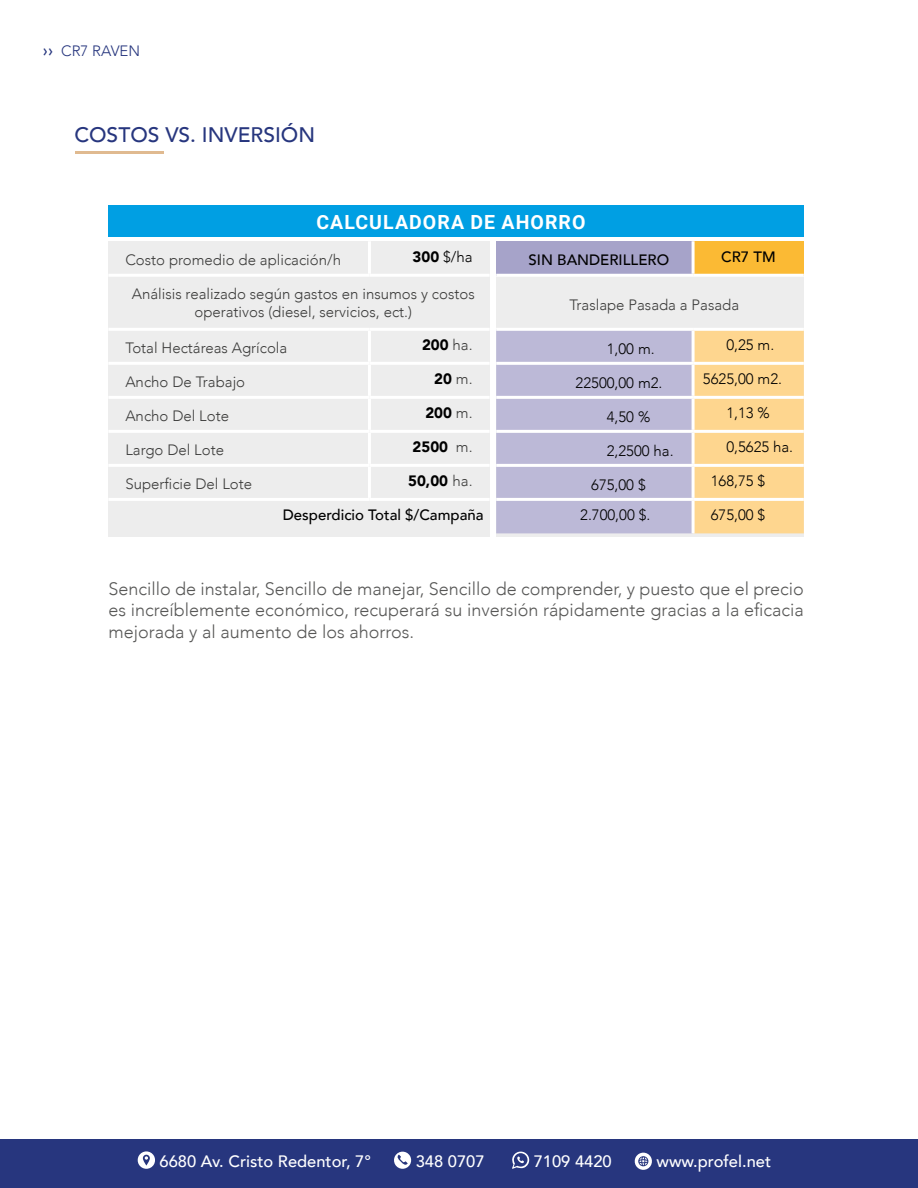
<style>
.page{position:relative;width:918px;height:1188px;background:#fff}
.page>*{position:absolute;margin:0;border:0;box-sizing:border-box;transform-origin:0 0}
.t1{font:500 21px "Avenir";color:#27367e}
.t2{font:700 19.5px "Roboto";letter-spacing:.055em;color:#fff}
.t3{font:300 18px/21.6px "Avenir";color:#575756;text-align:justify}
.t4{font:500 16.5px "Avenir";color:#fff}
.t5{font:300 15px/18px "Avenir";color:#3c3c3b;text-align:center}
.t6{font:300 15px "Avenir";color:#000}
.t7{font:500 15px "Avenir";color:#000}
.t8{font:900 15px "Avenir";color:#000}
.t9{font:300 15px "Avenir";color:#27367e}
.s1{font-weight:500;font-size:16.5px}
.s2{font-weight:900}
.s3{font-weight:300;color:#3c3c3b}
</style>
<div class="page">
<div style="left:0;top:1139px;width:918px;height:49px;background:#27367e"></div>
<svg style="left:137px;top:1151px;width:18px;height:18px"></svg>
<svg style="left:394px;top:1152px;width:18px;height:17px"></svg>
<svg style="left:512px;top:1151px;width:17px;height:18px"></svg>
<svg style="left:634px;top:1153px;width:18px;height:17px"></svg>
<hr style="left:75px;top:151px;width:89px;height:2px;background:#e0ba90">
<div style="left:108px;top:205px;width:696px;height:32px;background:#009fe3"></div>
<div style="left:108px;top:241px;width:382px;height:296px;background:#ededed"></div>
<hr style="left:368px;top:241px;width:3px;height:33px;background:#fff">
<hr style="left:108px;top:274px;width:261px;height:3px;background:#fff">
<hr style="left:369px;top:274px;width:121px;height:3px;background:#fff">
<hr style="left:108px;top:328px;width:261px;height:3px;background:#fff">
<hr style="left:369px;top:328px;width:121px;height:3px;background:#fff">
<hr style="left:368px;top:331px;width:3px;height:31px;background:#fff">
<hr style="left:108px;top:362px;width:261px;height:3px;background:#fff">
<hr style="left:369px;top:362px;width:121px;height:3px;background:#fff">
<hr style="left:368px;top:365px;width:3px;height:31px;background:#fff">
<hr style="left:108px;top:396px;width:261px;height:3px;background:#fff">
<hr style="left:369px;top:396px;width:121px;height:3px;background:#fff">
<hr style="left:368px;top:399px;width:3px;height:31px;background:#fff">
<hr style="left:108px;top:430px;width:261px;height:3px;background:#fff">
<hr style="left:369px;top:430px;width:121px;height:3px;background:#fff">
<hr style="left:368px;top:433px;width:3px;height:31px;background:#fff">
<hr style="left:108px;top:464px;width:261px;height:3px;background:#fff">
<hr style="left:369px;top:464px;width:121px;height:3px;background:#fff">
<hr style="left:368px;top:467px;width:3px;height:31px;background:#fff">
<hr style="left:108px;top:498px;width:261px;height:3px;background:#fff">
<hr style="left:369px;top:498px;width:121px;height:3px;background:#fff">
<div style="left:496px;top:241px;width:308px;height:296px;background:#ededed"></div>
<div style="left:496px;top:241px;width:197px;height:34px;background:#a6a3c9"></div>
<div style="left:693px;top:241px;width:111px;height:34px;background:#fbba34"></div>
<svg style="left:496px;top:331px;width:308px;height:202px"></svg>
<hr style="left:692px;top:241px;width:3px;height:33px;background:#fff">
<hr style="left:496px;top:274px;width:197px;height:3px;background:#fff">
<hr style="left:693px;top:274px;width:111px;height:3px;background:#fff">
<hr style="left:496px;top:328px;width:197px;height:3px;background:#fff">
<hr style="left:693px;top:328px;width:111px;height:3px;background:#fff">
<hr style="left:692px;top:331px;width:3px;height:31px;background:#fff">
<hr style="left:496px;top:362px;width:197px;height:3px;background:#fff">
<hr style="left:693px;top:362px;width:111px;height:3px;background:#fff">
<hr style="left:692px;top:365px;width:3px;height:31px;background:#fff">
<hr style="left:496px;top:396px;width:197px;height:3px;background:#fff">
<hr style="left:693px;top:396px;width:111px;height:3px;background:#fff">
<hr style="left:692px;top:399px;width:3px;height:31px;background:#fff">
<hr style="left:496px;top:430px;width:197px;height:3px;background:#fff">
<hr style="left:693px;top:430px;width:111px;height:3px;background:#fff">
<hr style="left:692px;top:433px;width:3px;height:31px;background:#fff">
<hr style="left:496px;top:464px;width:197px;height:3px;background:#fff">
<hr style="left:693px;top:464px;width:111px;height:3px;background:#fff">
<hr style="left:692px;top:467px;width:3px;height:31px;background:#fff">
<hr style="left:496px;top:498px;width:197px;height:3px;background:#fff">
<hr style="left:693px;top:498px;width:111px;height:3px;background:#fff">
<hr style="left:692px;top:501px;width:3px;height:32px;background:#fff">
<p class="t9" style="left:43px;top:42px;width:99px"><span class="s1">››</span> CR7 RAVEN</p>
<h1 class="t1" style="left:74px;top:116px;width:242px">COSTOS VS. INVERSIÓN</h1>
<h2 class="t2" style="left:316px;top:208px;width:271px">CALCULADORA DE AHORRO</h2>
<p class="t5" style="left:125px;top:251px;width:217px">Costo promedio de aplicación/h</p>
<p class="t6" style="left:413px;top:248px;width:62px"><span class="s2">300</span> $/ha</p>
<p class="t5" style="left:132px;top:285px;width:345px">Análisis realizado según gastos en insumos y costos operativos (diesel, servicios, ect.)</p>
<p class="t5" style="left:125px;top:339px;width:163px">Total Hectáreas Agrícola</p>
<p class="t8" style="left:422px;top:332px;width:52px">200 <span class="s3">ha.</span></p>
<p class="t5" style="left:125px;top:373px;width:121px">Ancho De Trabajo</p>
<p class="t8" style="left:434px;top:366px;width:40px">20 <span class="s3">m.</span></p>
<p class="t5" style="left:125px;top:407px;width:105px">Ancho Del Lote</p>
<p class="t8" style="left:425px;top:400px;width:49px">200 <span class="s3">m.</span></p>
<p class="t5" style="left:125px;top:441px;width:100px">Largo Del Lote</p>
<p class="t8" style="left:413px;top:434px;width:62px">2500 <span class="s3">m.</span></p>
<p class="t5" style="left:125px;top:475px;width:128px">Superficie Del Lote</p>
<p class="t8" style="left:408px;top:468px;width:66px">50,00 <span class="s3">ha.</span></p>
<p class="t7" style="left:283px;top:502px;width:202px">Desperdicio Total $/Campaña</p>
<p class="t7" style="left:529px;top:247px;width:142px">SIN BANDERILLERO</p>
<p class="t7" style="left:721px;top:244px;width:56px">CR7 TM</p>
<p class="t5" style="left:569px;top:296px;width:171px">Traslape Pasada a Pasada</p>
<p class="t6" style="left:607px;top:340px;width:49px">1,00 m.</p>
<p class="t6" style="left:726px;top:336px;width:49px">0,25 m.</p>
<p class="t6" style="left:576px;top:374px;width:88px">22500,00 m2.</p>
<p class="t6" style="left:703px;top:370px;width:81px">5625,00 m2.</p>
<p class="t6" style="left:607px;top:408px;width:45px">4,50 %</p>
<p class="t6" style="left:726px;top:404px;width:45px">1,13 %</p>
<p class="t6" style="left:607px;top:442px;width:68px">2,2500 ha.</p>
<p class="t6" style="left:726px;top:438px;width:68px">0,5625 ha.</p>
<p class="t6" style="left:591px;top:476px;width:56px">675,00 $</p>
<p class="t6" style="left:711px;top:472px;width:56px">168,75 $</p>
<p class="t6" style="left:580px;top:506px;width:72px">2.700,00 $.</p>
<p class="t6" style="left:711px;top:506px;width:56px">675,00 $</p>
<p class="t3" style="left:108px;top:578px;width:697px">Sencillo de instalar, Sencillo de manejar, Sencillo de comprender, y puesto que el precio es increíblemente económico, recuperará su inversión rápidamente gracias a la eficacia mejorada y al aumento de los ahorros.</p>
<p class="t4" style="left:160px;top:1147px;width:213px">6680 Av. Cristo Redentor, 7°</p>
<p class="t4" style="left:416px;top:1147px;width:70px">348 0707</p>
<p class="t4" style="left:534px;top:1147px;width:79px">7109 4420</p>
<p class="t4" style="left:657px;top:1147px;width:116px">www.profel.net</p>
</div>
